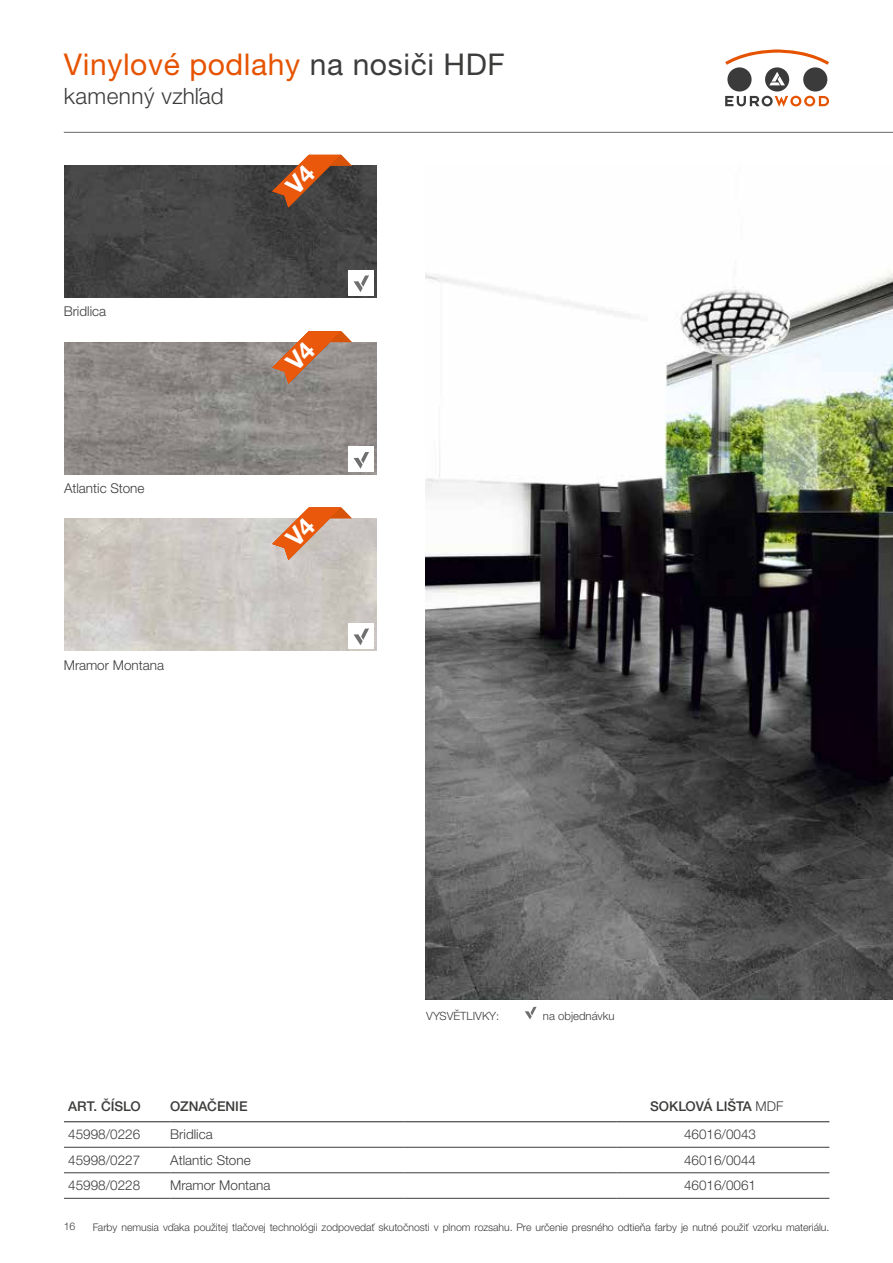
<style>
.page{position:relative;width:893px;height:1263px;background:#fff}
.page>*{position:absolute;margin:0;border:0;box-sizing:border-box;transform-origin:0 0}
.t1{font:30px "Helvetica Neue LTW1 G";letter-spacing:.02em;color:#e65300}
.t2{font:300 22.5px "Helvetica Neue LTW1 G";letter-spacing:.02em;color:#3c3c3b}
.t3{font:300 13.5px "Helvetica Neue LTW1 G";color:#3c3c3b}
.t4{font:500 13.5px "Helvetica Neue LTW1 G";color:#3c3c3b}
.t5{font:300 11.4px "Helvetica Neue LTW1 G";color:#3c3c3b}
.t6{font:300 10.5px "Helvetica Neue LTW1 G";letter-spacing:-.005em;color:#3c3c3b}
.s1{color:#3c3c3b}
.s2{font-weight:300}
</style>
<div class="page">
<svg style="left:725px;top:49px;width:104px;height:58px"></svg>
<hr style="left:64px;top:132px;width:829px;height:1px;background:#706f6f">
<hr style="left:64px;top:1121px;width:106px;height:1px;background:#3c3c3b">
<hr style="left:170px;top:1121px;width:234px;height:1px;background:#3c3c3b">
<hr style="left:404px;top:1121px;width:213px;height:1px;background:#3c3c3b">
<hr style="left:617px;top:1121px;width:212px;height:1px;background:#3c3c3b">
<hr style="left:64px;top:1147px;width:106px;height:1px;background:#3c3c3b">
<hr style="left:170px;top:1147px;width:234px;height:1px;background:#3c3c3b">
<hr style="left:404px;top:1147px;width:213px;height:1px;background:#3c3c3b">
<hr style="left:617px;top:1147px;width:212px;height:1px;background:#3c3c3b">
<hr style="left:64px;top:1172px;width:106px;height:1px;background:#3c3c3b">
<hr style="left:170px;top:1172px;width:234px;height:1px;background:#3c3c3b">
<hr style="left:404px;top:1172px;width:213px;height:1px;background:#3c3c3b">
<hr style="left:617px;top:1172px;width:212px;height:1px;background:#3c3c3b">
<hr style="left:64px;top:1198px;width:106px;height:1px;background:#3c3c3b">
<hr style="left:170px;top:1198px;width:234px;height:1px;background:#3c3c3b">
<hr style="left:404px;top:1198px;width:213px;height:1px;background:#3c3c3b">
<hr style="left:617px;top:1198px;width:212px;height:1px;background:#3c3c3b">
<img style="left:425px;top:273px;width:468px;height:726px">
<svg style="left:354px;top:628px;width:15px;height:17px"></svg>
<img style="left:64px;top:166px;width:312px;height:132px">
<img style="left:64px;top:342px;width:312px;height:132px">
<div style="left:349px;top:447px;width:25px;height:25px;background:#fff"></div>
<svg style="left:354px;top:452px;width:15px;height:17px"></svg>
<div style="left:349px;top:270px;width:25px;height:26px;background:#fff"></div>
<svg style="left:354px;top:275px;width:15px;height:17px"></svg>
<svg style="left:525px;top:1007px;width:12px;height:12px"></svg>
<svg style="left:272px;top:155px;width:80px;height:53px;background:#8c583d"></svg>
<svg style="left:272px;top:331px;width:80px;height:53px;background:#bc8668"></svg>
<svg style="left:272px;top:507px;width:80px;height:53px;background:#d9a284"></svg>
<h1 class="t1" style="left:64px;top:46px;width:442px">Vinylové podlahy <span class="s1">na nosiči HDF</span></h1>
<h2 class="t2" style="left:64px;top:82px;width:161px">kamenný vzhľad</h2>
<p class="t3" style="left:64px;top:303px;width:44px">Bridlica</p>
<p class="t3" style="left:64px;top:480px;width:82px">Atlantic Stone</p>
<p class="t3" style="left:64px;top:657px;width:102px">Mramor Montana</p>
<p class="t5" style="left:426px;top:1008px;width:75px">VYSVĚTLIVKY:</p>
<p class="t5" style="left:543px;top:1008px;width:73px">na objednávku</p>
<p class="t4" style="left:68px;top:1098px;width:74px">ART. ČÍSLO</p>
<p class="t4" style="left:170px;top:1098px;width:79px">OZNAČENIE</p>
<p class="t4" style="left:650px;top:1098px;width:135px">SOKLOVÁ LIŠTA <span class="s2">MDF</span></p>
<p class="t3" style="left:68px;top:1126px;width:74px">45998/0226</p>
<p class="t3" style="left:170px;top:1126px;width:44px">Bridlica</p>
<p class="t3" style="left:684px;top:1126px;width:74px">46016/0043</p>
<p class="t3" style="left:68px;top:1152px;width:74px">45998/0227</p>
<p class="t3" style="left:170px;top:1152px;width:82px">Atlantic Stone</p>
<p class="t3" style="left:684px;top:1152px;width:74px">46016/0044</p>
<p class="t3" style="left:68px;top:1177px;width:74px">45998/0228</p>
<p class="t3" style="left:170px;top:1177px;width:102px">Mramor Montana</p>
<p class="t3" style="left:684px;top:1177px;width:74px">46016/0061</p>
<p class="t6" style="left:64px;top:1220px;width:13px">16</p>
<p class="t6" style="left:93px;top:1221px;width:738px">Farby nemusia vďaka použitej tlačovej technológii zodpovedať skutočnosti v plnom rozsahu. Pre určenie presného odtieňa farby je nutné použiť vzorku materiálu.</p>
</div>
